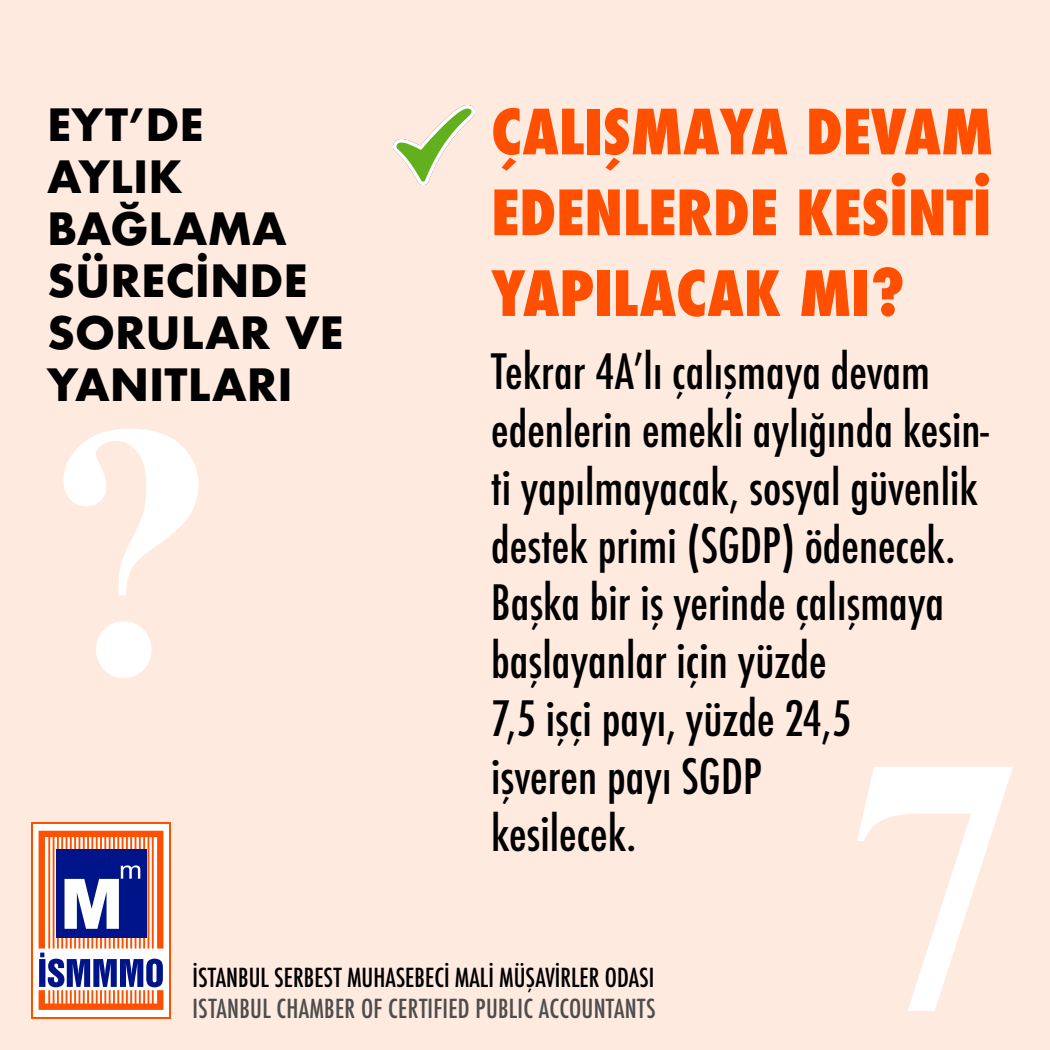
<style>
.page{position:relative;width:1050px;height:1050px;background:#ffeae0}
.page>*{position:absolute;margin:0;border:0;box-sizing:border-box;transform-origin:0 0}
.t1{font:700 361.29px "Times New Roman";color:#fff}
.t2{font:800 condensed 60.64px/80.8px "Futura";color:#fe5000;text-align:justify}
.t3{font:500 condensed 47.34px/57.8px "Futura";color:#000}
.t4{font:700 43.31px/51.9px "Futura";color:#000}
.t5{font:500 condensed 25.55px "Futura";color:#000}
.t6{font:500 condensed 25.55px "Futura";letter-spacing:.01em;color:#4d4d4d}
</style>
<div class="page">
<div style="left:32px;top:822px;width:139px;height:196px;background:#fe5000"></div>
<div style="left:33px;top:824px;width:136px;height:193px;background:#fff"></div>
<svg style="left:39px;top:831px;width:124px;height:179px"></svg>
<img style="left:394px;top:105px;width:81px;height:80px">
<p class="t2" style="left:491px;top:92px;width:504px">ÇALIŞMAYA DEVAM EDENLERDE KESINTI YAPILACAK MI?</p>
<p class="t3" style="left:491px;top:343px;width:499px">Tekrar 4A’lı çalışmaya devam edenlerin emekli aylığında kesin&shy;ti yapılmayacak, sosyal güvenlik destek primi (SGDP) ödenecek.<br>Başka bir iş yerinde çalışmaya başlayanlar için yüzde<br>7,5 işçi payı, yüzde 24,5<br>işveren payı SGDP<br>kesilecek.</p>
<p class="t4" style="left:47px;top:99px;width:158px">EYT’DE<br>AYLIK</p>
<p class="t4" style="left:47px;top:202px;width:262px">BAĞLAMA<br>SÜRECİNDE</p>
<p class="t4" style="left:47px;top:306px;width:298px">SORULAR VE<br>YANITLARI</p>
<p class="t1" style="left:42px;top:303px;width:178px">?</p>
<p class="t1" style="left:845px;top:635px;width:178px">7</p>
<p class="t5" style="left:192px;top:961px;width:463px">İSTANBUL SERBEST MUHASEBECİ MALİ MÜŞAVİRLER ODASI</p>
<p class="t6" style="left:192px;top:992px;width:465px">ISTANBUL CHAMBER OF CERTIFIED PUBLIC ACCOUNTANTS</p>
</div>
